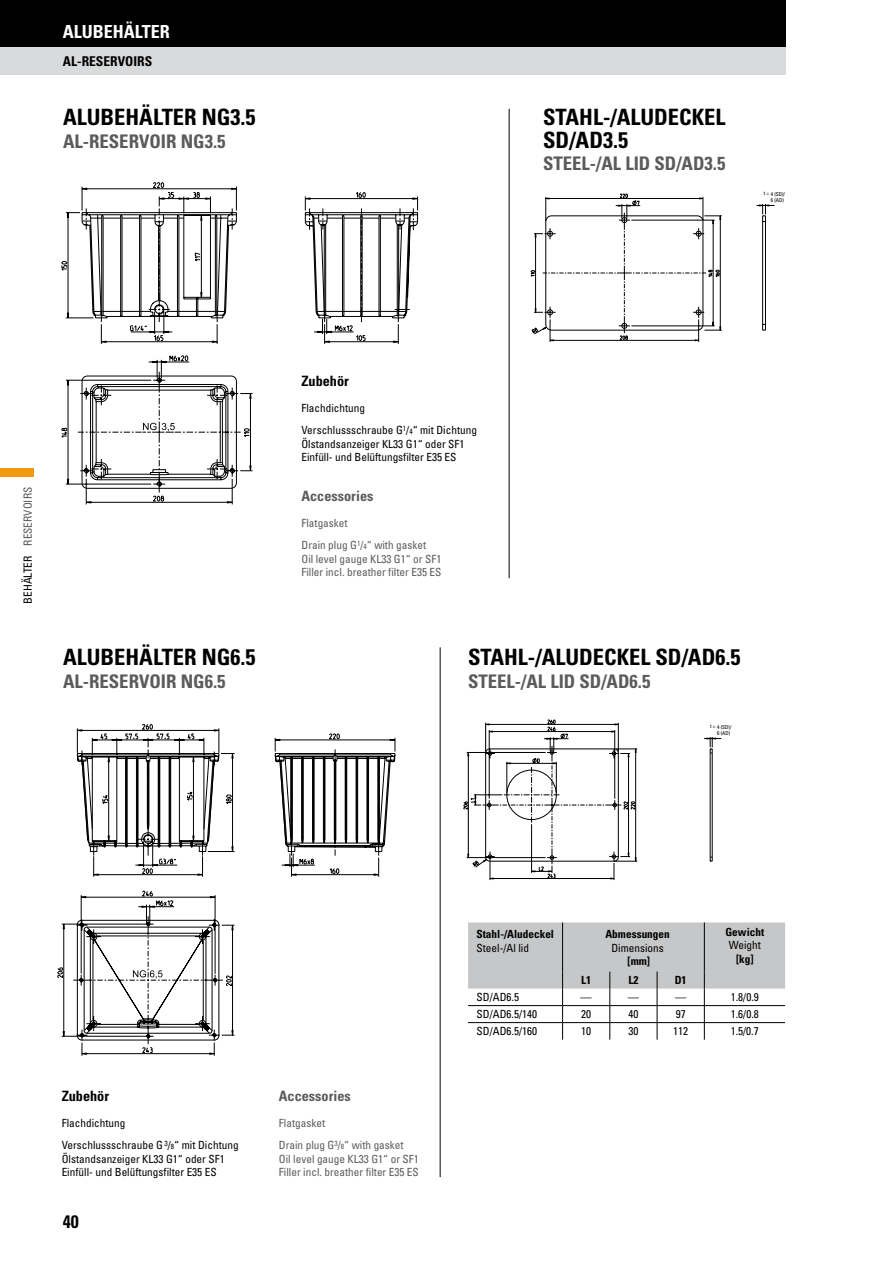
<style>
.page{position:relative;width:893px;height:1263px;background:#fff}
.page>*{position:absolute;margin:0;border:0;box-sizing:border-box;transform-origin:0 0}
.t1{font:700 condensed 22.5px/22.5px "Univers";color:#000}
.t2{font:700 condensed 18.75px "Univers";color:#5a5b5d}
.t3{font:700 condensed 18px "Univers";color:#fff}
.t4{font:700 condensed 18px "Univers";color:#000}
.t5{font:700 condensed 14.25px "Univers";color:#5a5b5d}
.t6{font:700 condensed 14.25px "Univers";color:#000}
.t7{font:700 condensed 13.5px "Univers";color:#000}
.t8{font:condensed 11.25px/22.5px "Univers";color:#000}
.t9{font:condensed 11.25px/22.5px "Univers";color:#5a5b5d}
.t10{font:700 condensed 11.25px "Univers";color:#000}
.t11{font:condensed 5.4px/6.4px "Univers";color:#000;text-align:right}
.s1{color:#000}
.s2{font-size:7.5px}
</style>
<div class="page">
<div style="left:0;top:0;width:785px;height:47px;background:#000"></div>
<div style="left:0;top:47px;width:785px;height:27px;background:#d9dadb"></div>
<div style="left:0;top:468px;width:33px;height:9px;background:#f39910"></div>
<svg style="left:468px;top:922px;width:317px;height:117px"></svg>
<svg style="left:530px;top:194px;width:192px;height:148px"></svg>
<svg style="left:57px;top:724px;width:338px;height:330px"></svg>
<svg style="left:464px;top:719px;width:174px;height:161px"></svg>
<svg style="left:62px;top:182px;width:356px;height:322px"></svg>
<svg style="left:704px;top:737px;width:17px;height:125px"></svg>
<hr style="left:440px;top:647px;width:1px;height:530px;background:#000">
<hr style="left:509px;top:109px;width:1px;height:469px;background:#000">
<svg style="left:756px;top:203px;width:19px;height:128px"></svg>
<h3 class="t3" style="left:63px;top:20px;width:108px">ALUBEHÄLTER</h3>
<p class="t7" style="left:63px;top:53px;width:91px">AL-RESERVOIRS</p>
<h1 class="t1" style="left:63px;top:106px;width:194px">ALUBEHÄLTER NG3.5</h1>
<h2 class="t2" style="left:63px;top:130px;width:164px">AL-RESERVOIR NG3.5</h2>
<h1 class="t1" style="left:543px;top:106px;width:184px">STAHL-/ALUDECKEL<br>SD/AD3.5</h1>
<h2 class="t2" style="left:543px;top:152px;width:184px">STEEL-/AL LID SD/AD3.5</h2>
<p class="t11" style="left:764px;top:191px;width:23px">t = 4 (SD)/<br>6 (AD)</p>
<p class="t9" style="left:16px;top:604px;width:118px;rotate:-90deg"><span class="s1">BEHÄLTER</span> RESERVOIRS</p>
<h1 class="t1" style="left:63px;top:646px;width:194px">ALUBEHÄLTER NG6.5</h1>
<h2 class="t2" style="left:63px;top:670px;width:164px">AL-RESERVOIR NG6.5</h2>
<p class="t6" style="left:301px;top:372px;width:49px">Zubehör</p>
<p class="t8" style="left:301px;top:396px;width:177px">Flachdichtung<br>Verschlussschraube G<sup>1</sup>/<span class="s2">4</span>“ mit Dichtung</p>
<p class="t8" style="left:301px;top:437px;width:165px;line-height:13.5px">Ölstandsanzeiger KL33 G1“ oder SF1<br>Einfüll- und Belüftungsfilter E35 ES</p>
<p class="t5" style="left:301px;top:487px;width:74px">Accessories</p>
<p class="t9" style="left:301px;top:511px;width:126px">Flatgasket<br>Drain plug G<sup>1</sup>/<span class="s2">4</span>“ with gasket</p>
<p class="t9" style="left:301px;top:552px;width:141px;line-height:13.5px">Oil level gauge KL33 G1“ or SF1<br>Filler incl. breather filter E35 ES</p>
<h1 class="t1" style="left:468px;top:646px;width:274px">STAHL-/ALUDECKEL SD/AD6.5</h1>
<h2 class="t2" style="left:468px;top:670px;width:184px">STEEL-/AL LID SD/AD6.5</h2>
<p class="t11" style="left:710px;top:724px;width:23px">t = 4 (SD)/<br>6 (AD)</p>
<p class="t6" style="left:62px;top:1087px;width:49px">Zubehör</p>
<p class="t8" style="left:62px;top:1111px;width:178px">Flachdichtung<br>Verschlussschraube G <sup>3</sup>/<span class="s2">8</span>“ mit Dichtung</p>
<p class="t8" style="left:62px;top:1152px;width:165px;line-height:13.5px">Ölstandsanzeiger KL33 G1“ oder SF1<br>Einfüll- und Belüftungsfilter E35 ES</p>
<h3 class="t4" style="left:63px;top:1210px;width:17px">40</h3>
<p class="t5" style="left:279px;top:1087px;width:74px">Accessories</p>
<p class="t9" style="left:279px;top:1111px;width:126px">Flatgasket<br>Drain plug G<sup>3</sup>/<span class="s2">8</span>“ with gasket</p>
<p class="t9" style="left:279px;top:1152px;width:141px;line-height:13.5px">Oil level gauge KL33 G1“ or SF1<br>Filler incl. breather filter E35 ES</p>
<p class="t10" style="left:477px;top:927px;width:79px">Stahl-/Aludeckel</p>
<p class="t8" style="left:477px;top:936px;width:54px">Steel-/Al lid</p>
<p class="t10" style="left:605px;top:927px;width:66px">Abmessungen</p>
<p class="t8" style="left:611px;top:936px;width:54px">Dimensions</p>
<p class="t10" style="left:628px;top:954px;width:24px">[mm]</p>
<p class="t10" style="left:581px;top:973px;width:11px">L1</p>
<p class="t10" style="left:628px;top:973px;width:11px">L2</p>
<p class="t10" style="left:675px;top:973px;width:13px">D1</p>
<p class="t10" style="left:725px;top:925px;width:40px">Gewicht</p>
<p class="t8" style="left:729px;top:934px;width:34px">Weight</p>
<p class="t10" style="left:736px;top:952px;width:19px">[kg]</p>
<p class="t8" style="left:477px;top:985px;width:44px">SD/AD6.5</p>
<p class="t8" style="left:581px;top:985px;width:13px">—</p>
<p class="t8" style="left:628px;top:985px;width:13px">—</p>
<p class="t8" style="left:675px;top:985px;width:13px">—</p>
<p class="t8" style="left:731px;top:985px;width:30px">1.8/0.9</p>
<p class="t8" style="left:477px;top:1002px;width:62px">SD/AD6.5/140</p>
<p class="t8" style="left:581px;top:1002px;width:11px">20</p>
<p class="t8" style="left:628px;top:1002px;width:11px">40</p>
<p class="t8" style="left:676px;top:1002px;width:11px">97</p>
<p class="t8" style="left:731px;top:1002px;width:30px">1.6/0.8</p>
<p class="t8" style="left:476px;top:1019px;width:62px">SD/AD6.5/160</p>
<p class="t8" style="left:581px;top:1019px;width:11px">10</p>
<p class="t8" style="left:628px;top:1019px;width:11px">30</p>
<p class="t8" style="left:673px;top:1019px;width:16px">112</p>
<p class="t8" style="left:731px;top:1019px;width:30px">1.5/0.7</p>
</div>
